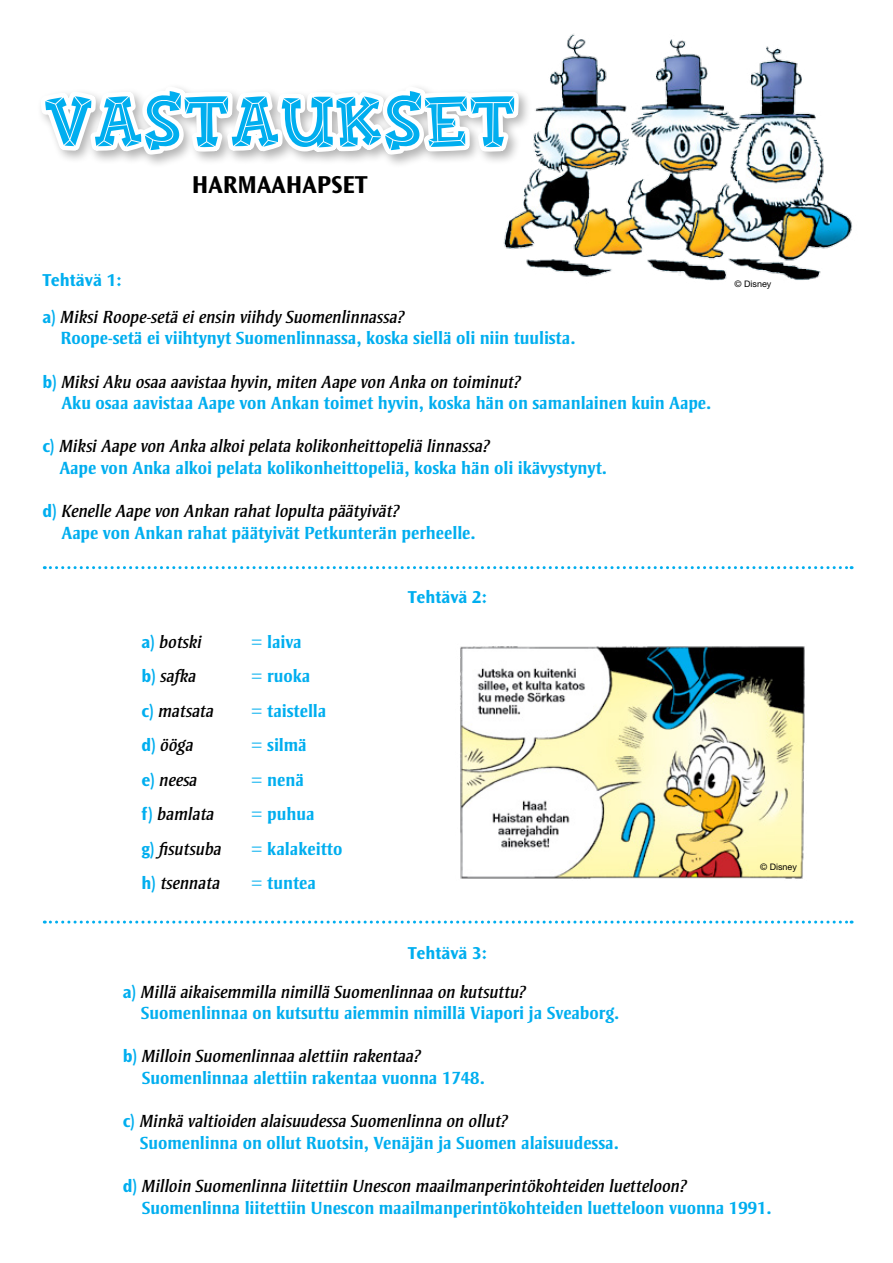
<style>
.page{position:relative;width:893px;height:1263px;background:#fff}
.page>*{position:absolute;margin:0;border:0;box-sizing:border-box;transform-origin:0 0}
.t1{font:700 75px "Fink";color:#00aeef}
.t2{font:700 25.5px "Ocean Sans Std";color:#000}
.t3{font:700 18px/21.6px "Strayhorn MT Std";color:#00aeef}
.t4{font:italic 18px/34.5px "Strayhorn MT Std";color:#000}
.t5{font:700 18px "Ocean Sans Std";color:#00aeef}
.t6{font:9px "Helvetica Neue LT Std";color:#000}
.s1{font-family:"Ocean Sans Std"}
.s2{font-weight:400;font-style:italic;color:#000}
.s3{font-family:"Ocean Sans Std";font-weight:700;font-style:normal;color:#00aeef}
</style>
<div class="page">
<img style="left:460px;top:646px;width:345px;height:233px">
<svg style="left:41px;top:87px;width:428px;height:77px"></svg>
<img style="left:469px;top:33px;width:384px;height:248px">
<svg style="left:44px;top:566px;width:808px;height:3px"></svg>
<svg style="left:44px;top:920px;width:808px;height:3px"></svg>
<h1 class="t1" style="left:43px;top:72px;width:474px">VASTAUKSET</h1>
<h2 class="t2" style="left:192px;top:170px;width:177px">HARMAAHAPSET</h2>
<p class="t5" style="left:43px;top:270px;width:81px">Tehtävä 1:</p>
<p class="t3" style="left:61px;top:306px;width:517px;text-indent:-18px"><span class="s1">a)</span> <span class="s2">Miksi Roope-setä ei ensin viihdy Suomenlinnassa?<br></span>Roope-setä ei viihtynyt Suomenlinnassa, koska siellä oli niin tuulista.</p>
<p class="t3" style="left:61px;top:371px;width:652px;text-indent:-19px"><span class="s1">b)</span> <span class="s2">Miksi Aku osaa aavistaa hyvin, miten Aape von Anka on toiminut?<br></span>Aku osaa aavistaa Aape von Ankan toimet hyvin, koska hän on samanlainen kuin Aape.</p>
<p class="t3" style="left:59px;top:436px;width:549px;text-indent:-17px"><span class="s1">c)</span> <span class="s2">Miksi Aape von Anka alkoi pelata kolikonheittopeliä linnassa?<br></span>Aape von Anka alkoi pelata kolikonheittopeliä, koska hän oli ikävystynyt.</p>
<p class="t3" style="left:61px;top:500px;width:416px;text-indent:-19px"><span class="s1">d)</span> <span class="s2">Kenelle Aape von Ankan rahat lopulta päätyivät?<br></span>Aape von Ankan rahat päätyivät Petkunterän perheelle.</p>
<p class="t4" style="left:142px;top:624px;width:82px"><span class="s3">a)</span> botski<br><span class="s3">b)</span> safka<br><span class="s3">c)</span> matsata <span class="s3">d)</span> ööga<br><span class="s3">e)</span> neesa<br><span class="s3">f)</span> bamlata <span class="s3">g)</span> fisutsuba <span class="s3">h)</span> tsennata</p>
<p class="t3" style="left:251px;top:624px;width:93px;line-height:34.5px">= laiva<br>= ruoka<br>= taistella = silmä<br>= nenä<br>= puhua<br>= kalakeitto = tuntea</p>
<p class="t5" style="left:408px;top:587px;width:81px">Tehtävä 2:</p>
<p class="t5" style="left:408px;top:942px;width:81px">Tehtävä 3:</p>
<p class="t6" style="left:735px;top:278px;width:38px">© Disney</p>
<p class="t6" style="left:760px;top:861px;width:38px">© Disney</p>
<p class="t3" style="left:141px;top:981px;width:480px;text-indent:-18px"><span class="s1">a)</span> <span class="s2">Millä aikaisemmilla nimillä Suomenlinnaa on kutsuttu?<br></span>Suomenlinnaa on kutsuttu aiemmin nimillä Viapori ja Sveaborg.</p>
<p class="t3" style="left:142px;top:1046px;width:345px;text-indent:-19px"><span class="s1">b)</span> <span class="s2">Milloin Suomenlinnaa alettiin rakentaa?<br></span>Suomenlinnaa alettiin rakentaa vuonna 1748.</p>
<p class="t3" style="left:140px;top:1110px;width:481px;text-indent:-17px"><span class="s1">c)</span> <span class="s2">Minkä valtioiden alaisuudessa Suomenlinna on ollut?<br></span>Suomenlinna on ollut Ruotsin, Venäjän ja Suomen alaisuudessa.</p>
<p class="t3" style="left:142px;top:1175px;width:632px;text-indent:-19px"><span class="s1">d)</span> <span class="s2">Milloin Suomenlinna liitettiin Unescon maailmanperintökohteiden luetteloon?<br></span>Suomenlinna liitettiin Unescon maailmanperintökohteiden luetteloon vuonna 1991.</p>
</div>
